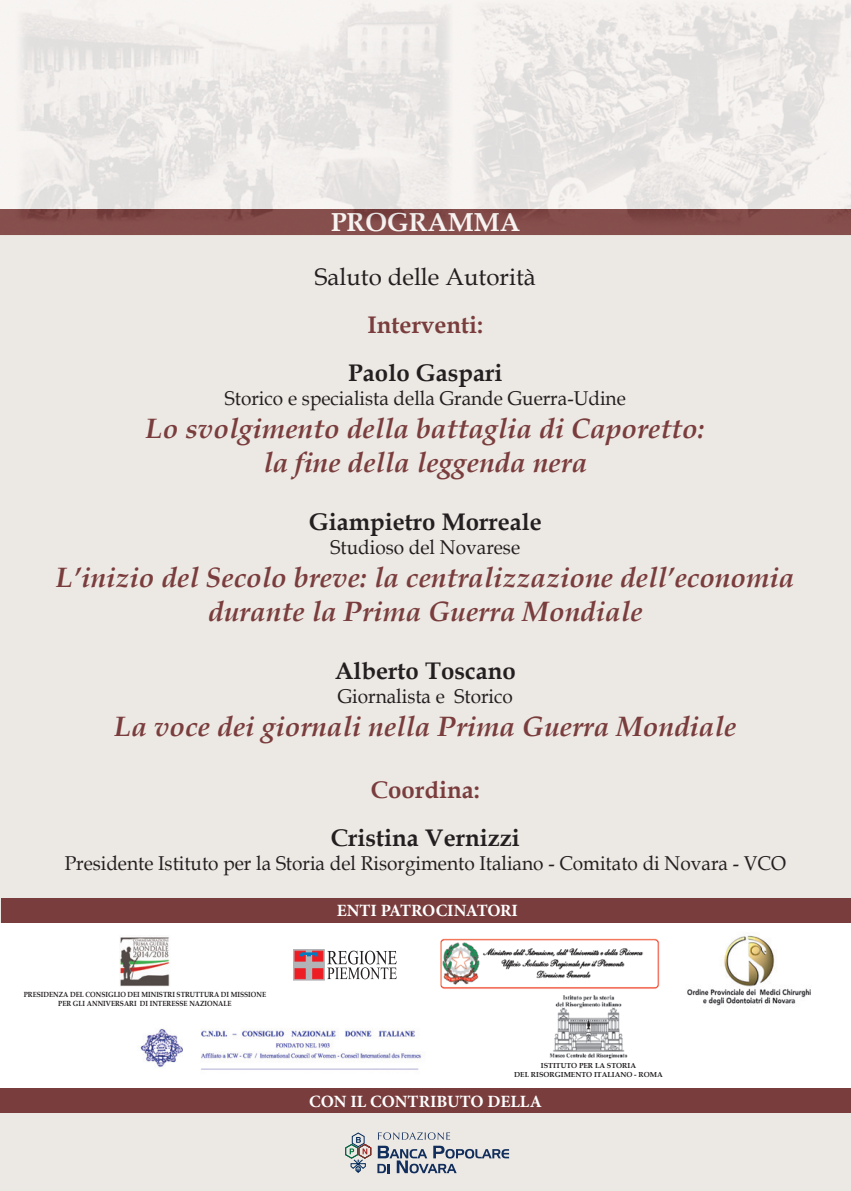
<style>
.page{position:relative;width:851px;height:1191px;background:#fff}
.page>*{position:absolute;margin:0;border:0;box-sizing:border-box;transform-origin:0 0}
.t1{font:italic 700 28px/33.6px "Book Antiqua";color:#7a3d3d;text-align:center}
.t2{font:700 26px "Book Antiqua";color:#fff}
.t3{font:700 24px "Book Antiqua";color:#231f20}
.t4{font:700 24px "Book Antiqua";color:#7a3d3d}
.t5{font:24px "Book Antiqua";color:#231f20}
.t6{font:20px "Book Antiqua";color:#231f20;scale:.95 1}
.t7{font:700 17.2px "Minion Pro";color:#fff}
.t8{font:700 7.4px/9px "Book Antiqua";color:#231f20;text-align:center;scale:.9 1}
.t9{font:700 7.2px/8.8px "Book Antiqua";color:#231f20;text-align:center}
</style>
<div class="page">
<div style="left:0;top:235px;width:850px;height:687px;background:#ece9e4"></div>
<div style="left:0;top:1094px;width:850px;height:97px;background:#ece9e4"></div>
<div style="left:0;top:1088px;width:850px;height:25px;background:#7a3d3d"></div>
<div style="left:293px;top:949px;width:31px;height:31px;background:#b2b3b7"></div>
<div style="left:293px;top:949px;width:31px;height:31px;border:1px solid #b2b3b7"></div>
<div style="left:312px;top:968px;width:11px;height:11px;background:#ee1d23;border:1px solid #ee1d23"></div>
<div style="left:295px;top:968px;width:10px;height:11px;background:#ee1d23;border:1px solid #ee1d23"></div>
<svg style="left:295px;top:951px;width:10px;height:10px"></svg>
<svg style="left:312px;top:951px;width:11px;height:10px"></svg>
<svg style="left:299px;top:952px;width:19px;height:4px"></svg>
<svg style="left:327px;top:950px;width:70px;height:29px"></svg>
<img style="left:440px;top:938px;width:220px;height:51px">
<img style="left:120px;top:937px;width:50px;height:49px">
<div style="left:2px;top:898px;width:848px;height:24px;background:#7a3d3d"></div>
<img style="left:549px;top:995px;width:78px;height:64px">
<img style="left:140px;top:1028px;width:282px;height:42px">
<img style="left:687px;top:935px;width:124px;height:71px">
<img style="left:0;top:0;width:850px;height:235px">
<svg style="left:345px;top:1132px;width:164px;height:41px"></svg>
<p class="t2" style="left:330px;top:204px;width:191px">PROGRAMMA</p>
<p class="t5" style="left:315px;top:260px;width:222px">Saluto delle Autorità</p>
<p class="t4" style="left:367px;top:308px;width:117px">Interventi:</p>
<p class="t3" style="left:348px;top:356px;width:155px">Paolo Gaspari</p>
<p class="t6" style="left:225px;top:384px;width:423px">Storico e specialista della Grande Guerra-Udine</p>
<p class="t1" style="left:146px;top:412px;width:560px">Lo svolgimento della battaglia di Caporetto: la fine della leggenda nera</p>
<p class="t3" style="left:309px;top:505px;width:234px">Giampietro Morreale</p>
<p class="t6" style="left:330px;top:533px;width:201px">Studioso del Novarese</p>
<p class="t1" style="left:56px;top:561px;width:739px">L’inizio del Secolo breve: la centralizzazione dell’economia durante la Prima Guerra Mondiale</p>
<p class="t3" style="left:335px;top:654px;width:182px">Alberto Toscano</p>
<p class="t6" style="left:338px;top:682px;width:186px">Giornalista e Storico</p>
<p class="t1" style="left:114px;top:709px;width:623px">La voce dei giornali nella Prima Guerra Mondiale</p>
<p class="t4" style="left:371px;top:773px;width:110px">Coordina:</p>
<p class="t3" style="left:331px;top:821px;width:190px">Cristina Vernizzi</p>
<p class="t6" style="left:65px;top:849px;width:760px">Presidente Istituto per la Storia del Risorgimento Italiano - Comitato di Novara - VCO</p>
<p class="t8" style="left:24px;top:990px;width:270px">PRESIDENZA DEL CONSIGLIO DEI MINISTRI STRUTTURA DI MISSIONE<br>PER GLI ANNIVERSARI DI INTERESSE NAZIONALE</p>
<p class="t7" style="left:336px;top:899px;width:183px">ENTI PATROCINATORI</p>
<p class="t9" style="left:514px;top:1061px;width:150px">ISTITUTO PER LA STORIA<br>DEL RISORGIMENTO ITALIANO - ROMA</p>
<p class="t7" style="left:309px;top:1089px;width:234px">CON IL CONTRIBUTO DELLA</p>
</div>
